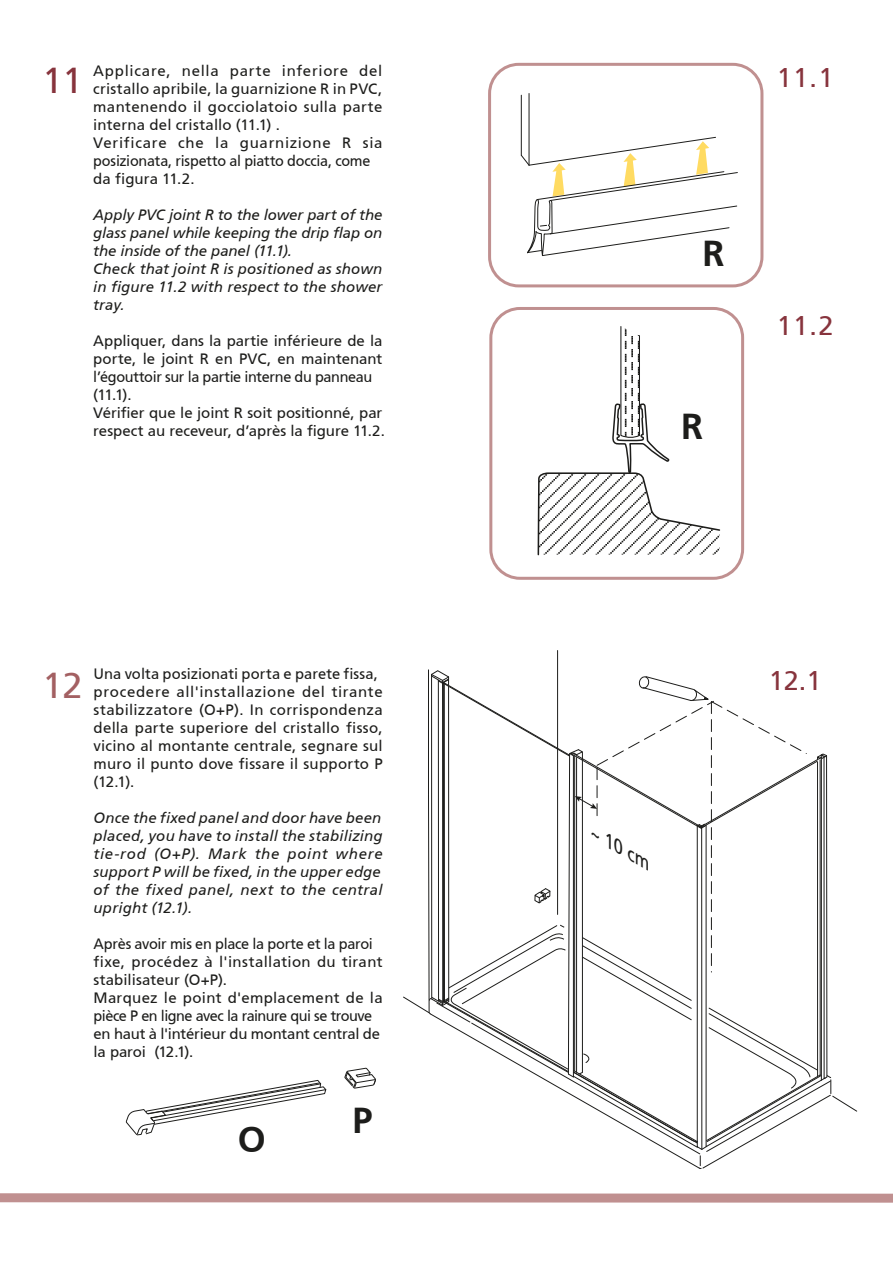
<style>
.page{position:relative;width:893px;height:1263px;background:#fff}
.page>*{position:absolute;margin:0;border:0;box-sizing:border-box;transform-origin:0 0}
.t1{font:700 36px "Frutiger 65";color:#1d1d1b}
.t2{font:36px "Frutiger 55 Roman";color:#87343d}
.t3{font:36px "Frutiger 55 Roman";color:#a36062}
.t4{font:27px "Frutiger 55 Roman";color:#87343d}
.t5{font:italic 18.15px "Frutiger 55 Roman";color:#1d1d1b;scale:1.04 1}
.t6{font:15px/18px "Frutiger 55 Roman";letter-spacing:.01em;color:#1d1d1b}
.t7{font:italic 15px/18px "Frutiger 56";letter-spacing:.01em;color:#1d1d1b}
.t8{font:15px/18px "Frutiger 55 Roman";letter-spacing:-.01em;color:#1d1d1b}
</style>
<div class="page">
<hr style="left:557px;top:650px;width:1px;height:264px;background:#1d1d1b">
<svg style="left:403px;top:670px;width:455px;height:499px"></svg>
<svg style="left:344px;top:1068px;width:32px;height:21px"></svg>
<svg style="left:126px;top:1080px;width:201px;height:56px"></svg>
<div style="left:488px;top:63px;width:275px;height:224px;border:3px solid #c09090;border-radius:29px"></div>
<hr style="left:521px;top:95px;width:1px;height:60px;background:#1d1d1b">
<hr style="left:529px;top:93px;width:1px;height:72px;background:#1d1d1b">
<svg style="left:520px;top:129px;width:218px;height:127px"></svg>
<svg style="left:537px;top:326px;width:184px;height:230px"></svg>
<div style="left:489px;top:307px;width:255px;height:273px;border:3px solid #c09090;border-radius:29px"></div>
<div style="left:0;top:1193px;width:893px;height:10px;background:#c09090"></div>
<h1 class="t2" style="left:43px;top:59px;width:42px">11</h1>
<p class="t6" style="left:93px;top:62px;width:291px">Applicare, nella parte inferiore del cristallo apribile, la guarnizione R in PVC, mantenendo il gocciolatoio sulla parte interna del cristallo (11.1) .<br>Verificare che la guarnizione R sia posizionata, rispetto al piatto doccia, come da figura 11.2.</p>
<p class="t7" style="left:93px;top:206px;width:291px">Apply PVC joint R to the lower part of the glass panel while keeping the drip flap on the inside of the panel (11.1).<br>Check that joint R is positioned as shown in figure 11.2 with respect to the shower tray.</p>
<p class="t6" style="left:93px;top:332px;width:293px">Appliquer, dans la partie inférieure de la porte, le joint R en PVC, en maintenant l’égouttoir sur la partie interne du panneau (11.1).<br>Vérifier que le joint R soit positionné, par respect au receveur, d’après la figure 11.2.</p>
<h1 class="t3" style="left:42px;top:664px;width:42px">12</h1>
<p class="t6" style="left:94px;top:665px;width:291px">Una volta posizionati porta e parete fissa, procedere all'installazione del tirante stabilizzatore (O+P). In corrispondenza della parte superiore del cristallo fisso, vicino al montante centrale, segnare sul muro il punto dove fissare il supporto P (12.1).</p>
<p class="t7" style="left:94px;top:809px;width:291px">Once the fixed panel and door have been placed, you have to install the stabilizing tie-rod (O+P). Mark the point where support P will be fixed, in the upper edge of the fixed panel, next to the central upright (12.1).</p>
<p class="t8" style="left:94px;top:935px;width:291px">Après avoir mis en place la porte et la paroi fixe, procédez à l'installation du tirant stabilisateur (O+P).<br>Marquez le point d'emplacement de la pièce P en ligne avec la rainure qui se trouve en haut à l'intérieur du montant central de la paroi (12.1).</p>
<h1 class="t1" style="left:238px;top:1119px;width:30px">O</h1>
<h1 class="t1" style="left:352px;top:1099px;width:22px">P</h1>
<h2 class="t4" style="left:777px;top:62px;width:58px">11.1</h2>
<h1 class="t1" style="left:703px;top:232px;width:23px">R</h1>
<h1 class="t1" style="left:681px;top:405px;width:23px">R</h1>
<h2 class="t4" style="left:777px;top:310px;width:58px">11.2</h2>
<p class="t5" style="left:599px;top:823px;width:67px;rotate:30deg">~ 10 cm</p>
<h2 class="t4" style="left:769px;top:665px;width:54px">12.1</h2>
</div>
